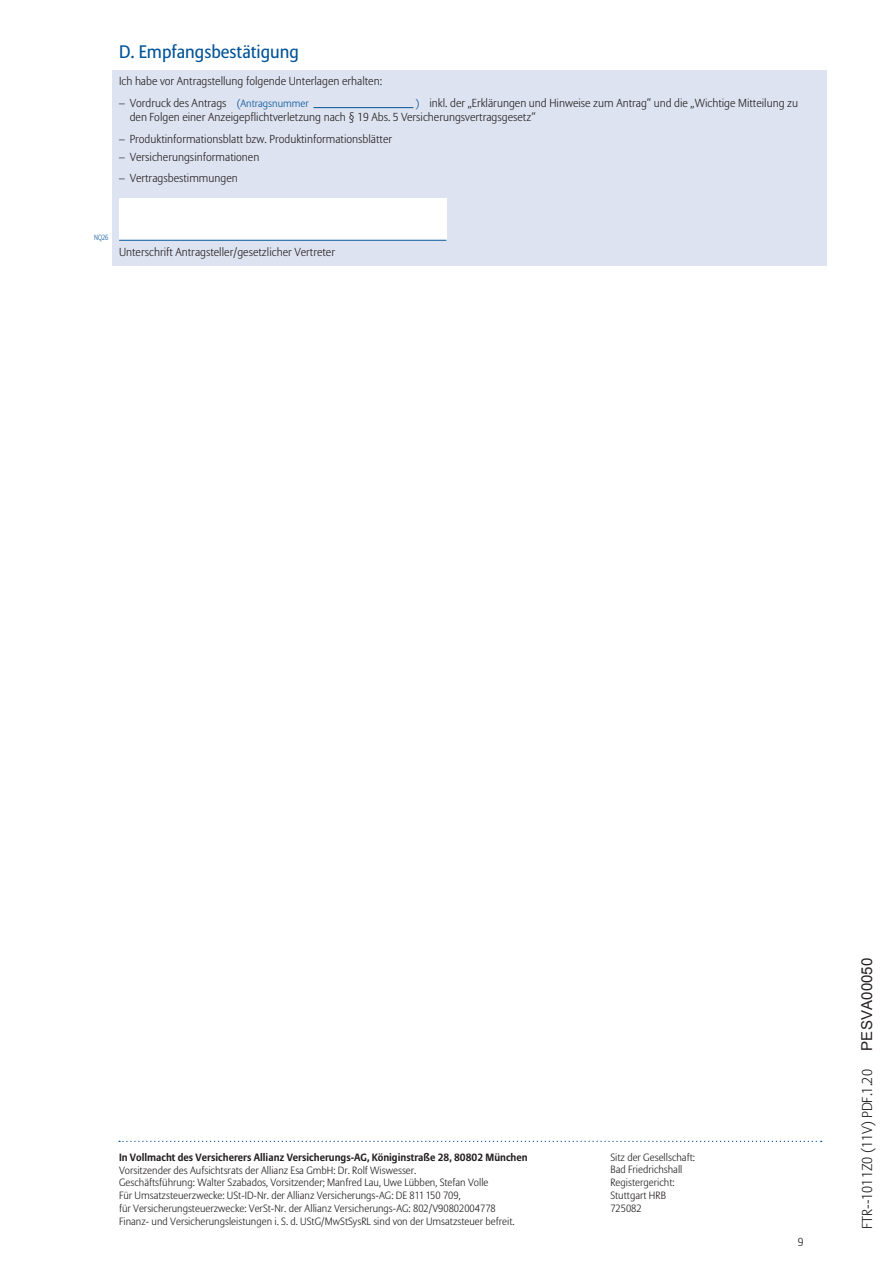
<style>
.page{position:relative;width:893px;height:1263px;background:#fff}
.page>*{position:absolute;margin:0;border:0;box-sizing:border-box;transform-origin:0 0}
.t1{font:18px "Allianz Sans";color:#015399}
.t2{font:15px "Arial";color:#231f20}
.t3{font:300 14.25px "Allianz Sans";color:#231f20}
.t4{font:300 11.55px/14.9px "Allianz Sans";color:#231f20}
.t5{font:300 10.5px/12.8px "Allianz Sans";color:#231f20}
.t6{font:700 10.5px "Allianz Sans";color:#231f20}
.t7{font:300 7.5px "Allianz Sans";color:#015399;scale:.85 1}
.s1{font-size:10.5px;color:#015399}
</style>
<div class="page">
<div style="left:113px;top:70px;width:714px;height:196px;background:#dde3f0"></div>
<hr style="left:313px;top:107px;width:100px;height:1px;background:#015399">
<div style="left:119px;top:198px;width:327px;height:42px;background:#fff"></div>
<hr style="left:119px;top:240px;width:327px;height:1px;background:#015399">
<svg style="left:119px;top:1141px;width:703px;height:1px"></svg>
<p class="t1" style="left:119px;top:41px;width:181px">D. Empfangsbestätigung</p>
<p class="t4" style="left:119px;top:74px;width:265px">Ich habe vor Antragstellung folgende Unterlagen erhalten:</p>
<p class="t4" style="left:119px;top:96px;width:191px">– Vordruck des Antrags <span class="s1">(Antragsnummer</span></p>
<p class="t4" style="left:130px;top:96px;width:670px;text-indent:286px"><span class="s1">)</span> inkl. der „Erklärungen und Hinweise zum Antrag“ und die „Wichtige Mitteilung zu den Folgen einer Anzeigepflichtverletzung nach § 19 Abs. 5 Versicherungsvertragsgesetz“</p>
<p class="t4" style="left:119px;top:132px;width:275px">– Produktinformationsblatt bzw. Produktinformationsblätter</p>
<p class="t4" style="left:119px;top:150px;width:142px">– Versicherungsinformationen</p>
<p class="t4" style="left:119px;top:171px;width:120px">– Vertragsbestimmungen</p>
<p class="t7" style="left:94px;top:233px;width:18px">NQ26</p>
<p class="t4" style="left:119px;top:245px;width:217px">Unterschrift Antragsteller/gesetzlicher Vertreter</p>
<p class="t6" style="left:119px;top:1150px;width:410px">In Vollmacht des Versicherers Allianz Versicherungs-AG, Königinstraße 28, 80802 München</p>
<p class="t5" style="left:119px;top:1164px;width:299px">Vorsitzender des Aufsichtsrats der Allianz Esa GmbH: Dr. Rolf Wiswesser.</p>
<p class="t5" style="left:119px;top:1177px;width:371px">Geschäftsführung: Walter Szabados, Vorsitzender; Manfred Lau, Uwe Lübben, Stefan Volle</p>
<p class="t5" style="left:119px;top:1189px;width:397px">Für Umsatzsteuerzwecke: USt-ID-Nr. der Allianz Versicherungs-AG: DE 811150 709,<br>für Versicherungsteuerzwecke: VerSt-Nr. der Allianz Versicherungs-AG: 802/V90802004778<br>Finanz- und Versicherungsleistungen i. S. d. UStG/MwStSysRL sind von der Umsatzsteuer befreit.</p>
<p class="t5" style="left:610px;top:1151px;width:86px">Sitz der Gesellschaft:<br>Bad Friedrichshall<br>Registergericht:<br>Stuttgart HRB<br>725082</p>
<p class="t4" style="left:798px;top:1235px;width:7px">9</p>
<h2 class="t2" style="left:857px;top:1050px;width:94px;rotate:-90deg">PESVA00050</h2>
<h3 class="t3" style="left:858px;top:1229px;width:161px;rotate:-90deg">FTR--1011Z0 (11V) PDF.1.20</h3>
</div>
